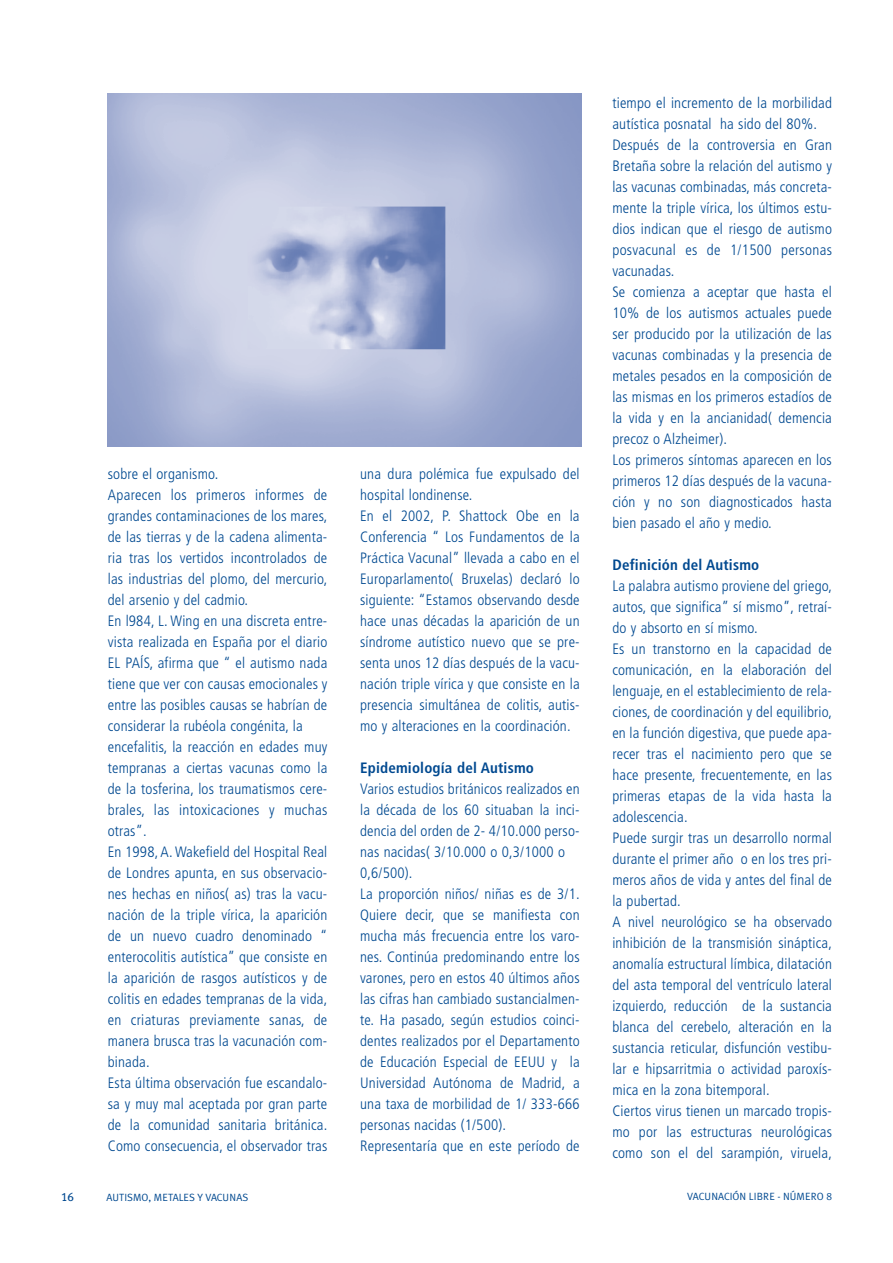
<style>
.page{position:relative;width:893px;height:1263px;background:#fff}
.page>*{position:absolute;margin:0;border:0;box-sizing:border-box;transform-origin:0 0}
.t1{font:300 condensed 15px/21px "Frutiger";letter-spacing:.01em;color:#004990}
.t2{font:12px "Meta Plus Book Caps";color:#004990}
.t3{font:10.5px "Meta Plus Normal Caps";color:#004990}
.s1{font-weight:700}
</style>
<div class="page">
<img style="left:107px;top:93px;width:475px;height:354px">
<p class="t1" style="left:108px;top:465px;width:221px">sobre el organismo.<br>Aparecen los primeros informes de grandes contaminaciones de los mares, de las tierras y de la cadena alimenta&shy;ria tras los vertidos incontrolados de las industrias del plomo, del mercurio, del arsenio y del cadmio.<br>En l984, L. Wing en una discreta entre&shy;vista realizada en España por el diario EL PAÍS, afirma que “ el autismo nada tiene que ver con causas emocionales y entre las posibles causas se habrían de considerar la rubéola congénita, la encefalitis, la reacción en edades muy tempranas a ciertas vacunas como la de la tosferina, los traumatismos cere&shy;brales, las intoxicaciones y muchas otras”.<br>En 1998, A. Wakefield del Hospital Real de Londres apunta, en sus observacio&shy;nes hechas en niños( as) tras la vacu&shy;nación de la triple vírica, la aparición de un nuevo cuadro denominado “ enterocolitis autística” que consiste en la aparición de rasgos autísticos y de colitis en edades tempranas de la vida, en criaturas previamente sanas, de manera brusca tras la vacunación com&shy;binada.<br>Esta última observación fue escandalo&shy;sa y muy mal aceptada por gran parte de la comunidad sanitaria británica.<br>Como consecuencia, el observador tras</p>
<p class="t1" style="left:360px;top:465px;width:221px">una dura polémica fue expulsado del hospital londinense.<br>En el 2002, P. Shattock Obe en la Conferencia “ Los Fundamentos de la Práctica Vacunal” llevada a cabo en el Europarlamento( Bruxelas) declaró lo siguiente: “Estamos observando desde hace unas décadas la aparición de un síndrome autístico nuevo que se pre&shy;senta unos 12 días después de la vacu&shy;nación triple vírica y que consiste en la presencia simultánea de colitis, autis&shy;mo y alteraciones en la coordinación.</p>
<p class="t1" style="left:360px;top:759px;width:221px"><span class="s1">Epidemiología del Autismo<br></span>Varios estudios británicos realizados en la década de los 60 situaban la inci&shy;dencia del orden de 2- 4/10.000 perso&shy;nas nacidas( 3/10.000 o 0,3/1000 o 0,6/500).<br>La proporción niños/ niñas es de 3/1.<br>Quiere decir, que se manifiesta con mucha más frecuencia entre los varo&shy;nes. Continúa predominando entre los varones, pero en estos 40 últimos años las cifras han cambiado sustancialmen&shy;te. Ha pasado, según estudios coinci&shy;dentes realizados por el Departamento de Educación Especial de EEUU y la Universidad Autónoma de Madrid, a una taxa de morbilidad de 1/ 333-666 personas nacidas (1/500).<br>Representaría que en este período de</p>
<p class="t1" style="left:612px;top:94px;width:221px">tiempo el incremento de la morbilidad autística posnatal ha sido del 80%.<br>Después de la controversia en Gran Bretaña sobre la relación del autismo y las vacunas combinadas, más concreta&shy;mente la triple vírica, los últimos estu&shy;dios indican que el riesgo de autismo posvacunal es de 1/1500 personas vacunadas.<br>Se comienza a aceptar que hasta el 10% de los autismos actuales puede ser producido por la utilización de las vacunas combinadas y la presencia de metales pesados en la composición de las mismas en los primeros estadíos de la vida y en la ancianidad( demencia precoz o Alzheimer).<br>Los primeros síntomas aparecen en los primeros 12 días después de la vacuna&shy;ción y no son diagnosticados hasta bien pasado el año y medio.</p>
<p class="t1" style="left:612px;top:556px;width:221px"><span class="s1">Definición del Autismo<br></span>La palabra autismo proviene del griego, autos, que significa” sí mismo”, retraí&shy;do y absorto en sí mismo.<br>Es un transtorno en la capacidad de comunicación, en la elaboración del lenguaje, en el establecimiento de rela&shy;ciones, de coordinación y del equilibrio, en la función digestiva, que puede apa&shy;recer tras el nacimiento pero que se hace presente, frecuentemente, en las primeras etapas de la vida hasta la adolescencia.<br>Puede surgir tras un desarrollo normal durante el primer año o en los tres pri&shy;meros años de vida y antes del final de la pubertad.<br>A nivel neurológico se ha observado inhibición de la transmisión sináptica, anomalía estructural límbica, dilatación del asta temporal del ventrículo lateral izquierdo, reducción de la sustancia blanca del cerebelo, alteración en la sustancia reticular, disfunción vestibu&shy;lar e hipsarritmia o actividad paroxís&shy;mica en la zona bitemporal.<br>Ciertos virus tienen un marcado tropis&shy;mo por las estructuras neurológicas como son el del sarampión, viruela,</p>
<p class="t2" style="left:61px;top:1190px;width:14px">16</p>
<p class="t3" style="left:107px;top:1192px;width:143px">AUTISMO, METALES Y VACUNAS</p>
<p class="t3" style="left:687px;top:1190px;width:146px">VACUNACIÓN LIBRE - NÚMERO 8</p>
</div>
